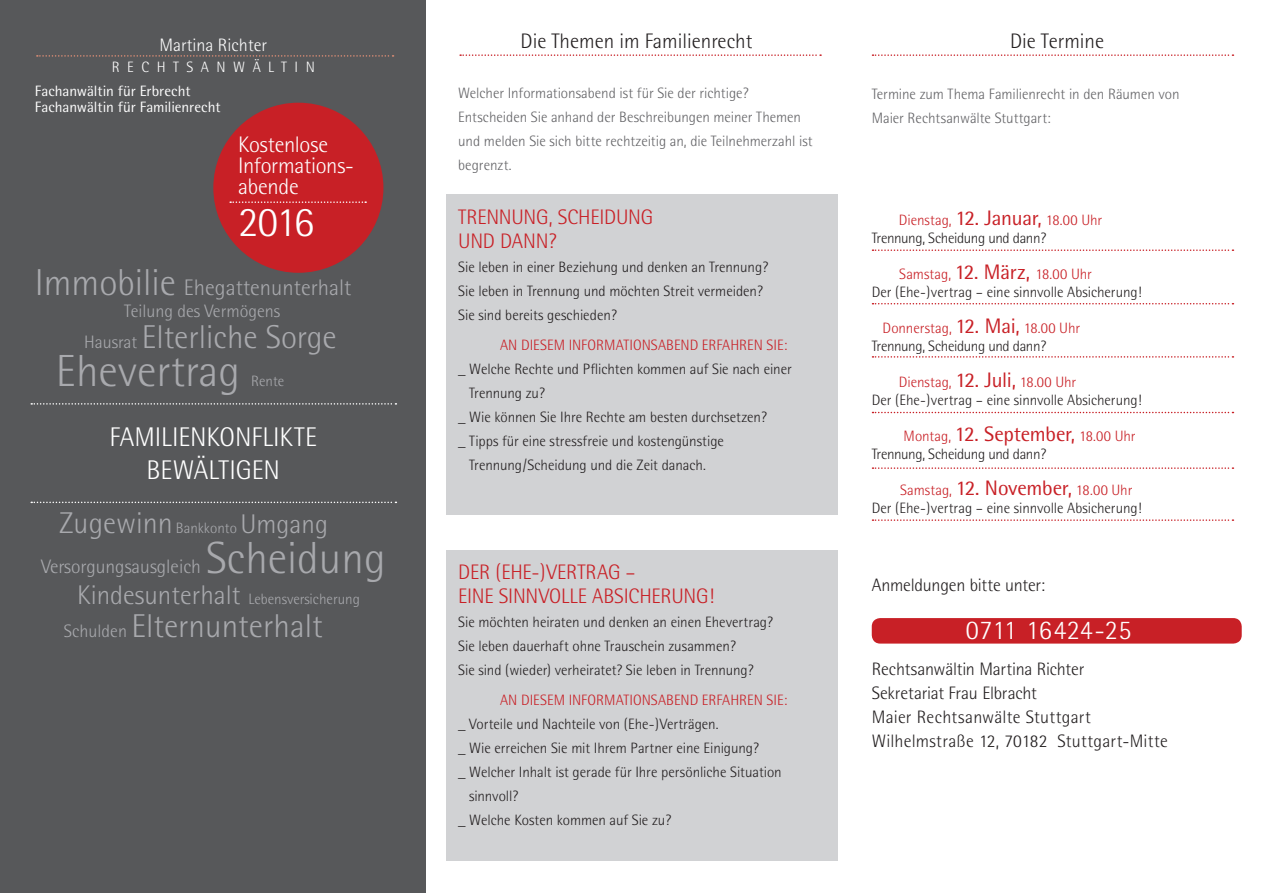
<style>
.page{position:relative;width:1263px;height:893px;background:#fff}
.page>*{position:absolute;margin:0;border:0;box-sizing:border-box;transform-origin:0 0}
.t1{font:300 45px "Rotis Semi Sans";color:#a8a9ad}
.t2{font:300 42px "Rotis Semi Sans";color:#fff}
.t3{font:300 33px "Rotis Semi Sans";color:#a8a9ad}
.t4{font:300 27px/33px "Rotis Semi Sans";letter-spacing:-.005em;color:#fff;text-align:center}
.t5{font:300 22.5px/21px "Rotis Semi Sans";letter-spacing:-.01em;color:#fff}
.t6{font:300 22.5px "Rotis Semi Sans";color:#a8a9ad}
.t7{font:300 21px/24px "Rotis Semi Sans";letter-spacing:-.015em;color:#c82026}
.t8{font:300 21px "Rotis Semi Sans";color:#231f20}
.t9{font:300 19.5px "Rotis Semi Sans";color:#a8a9ad}
.t10{font:300 18px/24px "Rotis Semi Sans";color:#231f20}
.t11{font:300 18px "Rotis Semi Sans";color:#a8a9ad}
.t12{font:300 18px "Rotis Semi Sans";color:#fff}
.t13{font:300 15px/18px "Rotis Semi Sans";letter-spacing:-.005em;color:#231f20}
.t14{font:300 15px/24px "Rotis Semi Sans";letter-spacing:-.005em;color:#636366}
.t15{font:300 15px "Rotis Semi Sans";letter-spacing:-.005em;color:#c82026}
.t16{font:300 15px "Rotis Semi Sans";color:#a8a9ad}
.t17{font:15px/16.5px "Rotis Semi Sans";color:#fff}
.t18{font:300 15px "Rotis Semi Sans";letter-spacing:.5em;color:#fff}
.s1{font-size:37.5px}
.s2{font-size:18px}
.s3{font-size:30px}
.s4{font-size:27px}
.s5{color:#c82026}
.s6{font-weight:400;font-size:21px;color:#c82026}
</style>
<div class="page">
<div style="left:446px;top:550px;width:392px;height:311px;background:#d1d2d4"></div>
<div style="left:446px;top:194px;width:392px;height:320px;background:#d1d2d4"></div>
<svg style="left:460px;top:54px;width:361px;height:2px"></svg>
<div style="left:872px;top:618px;width:370px;height:26px;background:#c82026;border-radius:9px"></div>
<svg style="left:872px;top:54px;width:361px;height:2px"></svg>
<svg style="left:872px;top:303px;width:361px;height:1px"></svg>
<svg style="left:872px;top:249px;width:361px;height:2px"></svg>
<svg style="left:872px;top:356px;width:361px;height:2px"></svg>
<svg style="left:872px;top:412px;width:361px;height:1px"></svg>
<svg style="left:872px;top:467px;width:361px;height:2px"></svg>
<svg style="left:872px;top:519px;width:361px;height:2px"></svg>
<div style="left:0;top:0;width:425px;height:893px;background:#57585a"></div>
<svg style="left:37px;top:55px;width:357px;height:2px"></svg>
<svg style="left:31px;top:403px;width:365px;height:2px"></svg>
<svg style="left:31px;top:502px;width:365px;height:1px"></svg>
<div style="left:213px;top:103px;width:170px;height:170px;background:#c82026;border-radius:50%"></div>
<svg style="left:230px;top:201px;width:136px;height:2px"></svg>
<p class="t12" style="left:159px;top:34px;width:109px">Martina Richter</p>
<p class="t18" style="left:112px;top:58px;width:205px">RECHTSANWÄLTIN</p>
<p class="t17" style="left:35px;top:82px;width:187px">Fachanwältin für Erbrecht<br>Fachanwältin für Familienrecht</p>
<h3 class="t5" style="left:238px;top:134px;width:117px">Kostenlose<br>Informations&shy;abende</h3>
<h2 class="t2" style="left:238px;top:198px;width:77px">2016</h2>
<h3 class="t6" style="left:35px;top:274px;width:318px"><span class="s1">Immobilie</span> Ehegattenunterhalt</h3>
<p class="t11" style="left:124px;top:301px;width:158px">Teilung des Vermögens</p>
<h3 class="t3" style="left:84px;top:318px;width:254px"><span class="s2">Hausrat</span> Elterliche Sorge</h3>
<h1 class="t1" style="left:56px;top:345px;width:186px">Ehevertrag</h1>
<p class="t16" style="left:251px;top:372px;width:35px">Rente</p>
<h3 class="t4" style="left:109px;top:420px;width:209px">FAMILIENKONFLIKTE<br>BEWÄLTIGEN</h3>
<p class="t16" style="left:59px;top:519px;width:270px"><span class="s3">Zugewinn</span> Bankkonto <span class="s4">Umgang</span></p>
<h1 class="t1" style="left:206px;top:532px;width:181px">Scheidung</h1>
<p class="t16" style="left:77px;top:590px;width:284px"><span class="s4">Kindesunterhalt</span> Lebensversicherung</p>
<h3 class="t9" style="left:41px;top:556px;width:161px">Versorgungsausgleich</h3>
<h3 class="t3" style="left:64px;top:607px;width:260px"><span class="s2">Schulden</span> Elternunterhalt</h3>
<h3 class="t8" style="left:521px;top:28px;width:233px">Die Themen im Familienrecht</h3>
<p class="t14" style="left:458px;top:81px;width:356px">Welcher Informationsabend ist für Sie der richtige?<br>Entscheiden Sie anhand der Beschreibungen meiner Themen und melden Sie sich bitte rechtzeitig an, die Teilnehmerzahl ist begrenzt.</p>
<h3 class="t7" style="left:458px;top:204px;width:197px">TRENNUNG, SCHEIDUNG<br>UND DANN?</h3>
<p class="t13" style="left:458px;top:255px;width:311px;line-height:24px">Sie leben in einer Beziehung und denken an Trennung?<br>Sie leben in Trennung und möchten Streit vermeiden?<br>Sie sind bereits geschieden?</p>
<p class="t15" style="left:500px;top:336px;width:289px">AN DIESEM INFORMATIONSABEND ERFAHREN SIE:</p>
<p class="t13" style="left:458px;top:360px;width:335px">_ Welche Rechte und Pflichten kommen auf Sie nach einer</p>
<p class="t13" style="left:469px;top:384px;width:77px">Trennung zu?</p>
<p class="t13" style="left:458px;top:408px;width:310px">_ Wie können Sie Ihre Rechte am besten durchsetzen?</p>
<p class="t13" style="left:458px;top:432px;width:267px">_ Tipps für eine stressfreie und kostengünstige</p>
<p class="t13" style="left:469px;top:456px;width:238px">Trennung/Scheidung und die Zeit danach.</p>
<h3 class="t7" style="left:458px;top:560px;width:258px">DER (EHE-)VERTRAG –<br>EINE SINNVOLLE ABSICHERUNG!</h3>
<p class="t13" style="left:458px;top:610px;width:316px;line-height:24px">Sie möchten heiraten und denken an einen Ehevertrag?<br>Sie leben dauerhaft ohne Trauschein zusammen?<br>Sie sind (wieder) verheiratet? Sie leben in Trennung?</p>
<p class="t15" style="left:500px;top:691px;width:289px">AN DIESEM INFORMATIONSABEND ERFAHREN SIE:</p>
<p class="t13" style="left:458px;top:715px;width:262px">_ Vorteile und Nachteile von (Ehe-)Verträgen.</p>
<p class="t13" style="left:458px;top:739px;width:302px">_ Wie erreichen Sie mit Ihrem Partner eine Einigung?</p>
<p class="t13" style="left:458px;top:763px;width:325px">_ Welcher Inhalt ist gerade für Ihre persönliche Situation</p>
<p class="t13" style="left:469px;top:787px;width:51px">sinnvoll?</p>
<p class="t13" style="left:458px;top:811px;width:215px">_ Welche Kosten kommen auf Sie zu?</p>
<h3 class="t8" style="left:1010px;top:29px;width:96px">Die Termine</h3>
<p class="t14" style="left:872px;top:82px;width:309px">Termine zum Thema Familienrecht in den Räumen von<br>Maier Rechtsanwälte Stuttgart:</p>
<p class="t13" style="left:872px;top:211px;width:232px;text-indent:27px"><span class="s5">Dienstag,</span> <span class="s6">12. Januar,</span> <span class="s5">18.00 Uhr<br></span>Trennung, Scheidung und dann?</p>
<p class="t13" style="left:872px;top:265px;width:272px;text-indent:27px"><span class="s5">Samstag,</span> <span class="s6">12. März,</span> <span class="s5">18.00 Uhr<br></span>Der (Ehe-)vertrag – eine sinnvolle Absicherung!</p>
<p class="t13" style="left:872px;top:319px;width:210px;text-indent:11px"><span class="s5">Donnerstag,</span> <span class="s6">12. Mai,</span> <span class="s5">18.00 Uhr<br></span>Trennung, Scheidung und dann?</p>
<p class="t13" style="left:872px;top:373px;width:272px;text-indent:27px"><span class="s5">Dienstag,</span> <span class="s6">12. Juli,</span> <span class="s5">18.00 Uhr<br></span>Der (Ehe-)vertrag – eine sinnvolle Absicherung!</p>
<p class="t13" style="left:872px;top:427px;width:265px;text-indent:32px"><span class="s5">Montag,</span> <span class="s6">12. September,</span> <span class="s5">18.00 Uhr<br></span>Trennung, Scheidung und dann?</p>
<p class="t13" style="left:872px;top:481px;width:272px;text-indent:28px"><span class="s5">Samstag,</span> <span class="s6">12. November,</span> <span class="s5">18.00 Uhr<br></span>Der (Ehe-)vertrag – eine sinnvolle Absicherung!</p>
<p class="t10" style="left:872px;top:573px;width:175px">Anmeldungen bitte unter:</p>
<h3 class="t4" style="left:966px;top:613px;width:167px">0711 16424-25</h3>
<p class="t10" style="left:872px;top:657px;width:298px">Rechtsanwältin Martina Richter<br>Sekretariat Frau Elbracht<br>Maier Rechtsanwälte Stuttgart Wilhelmstraße 12, 70182 Stuttgart-Mitte</p>
</div>
